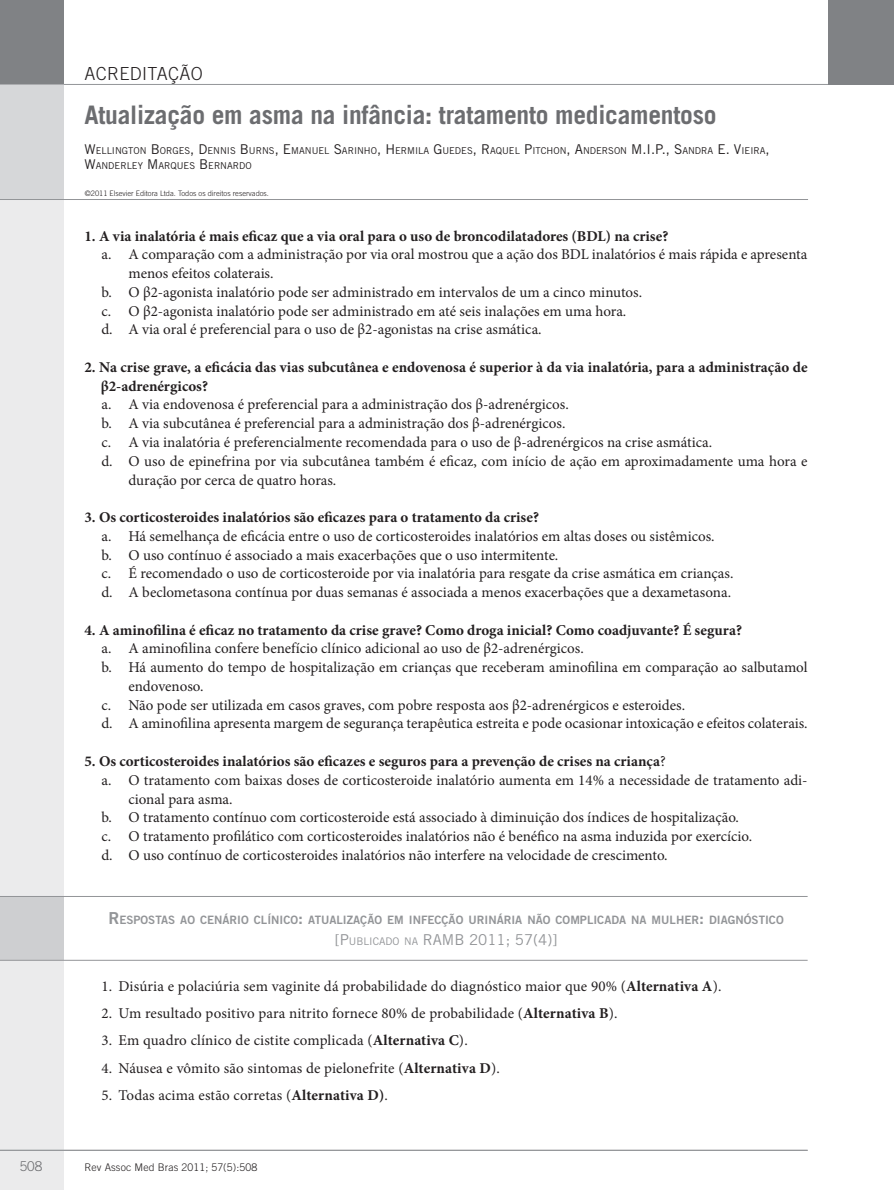
<style>
.page{position:relative;width:894px;height:1190px;background:#fff}
.page>*{position:absolute;margin:0;border:0;box-sizing:border-box;transform-origin:0 0}
._01_Titulo_Artigo{font:700 25.5px "Trade Gothic LT Std";letter-spacing:-.01em;color:#6c6d70}
.t1{font:300 18px "Trade Gothic LT Std";letter-spacing:.02em;color:#231f20}
.Itens_acreditacao{font:15px/18.8px "Minion Pro";color:#231f20}
._06_Texto_sem_Paragr{font:700 15px/18.8px "Minion Pro";color:#231f20}
.Respostas_texto{font:15px "Minion Pro";letter-spacing:.01em;color:#231f20}
._11_Sub_02{font:15px "Trade Gothic LT Std";color:#939598}
.t2{font:300 13.5px "Trade Gothic LT Std";color:#6c6d70}
._11_Sub_02-2{font:11.55px "Trade Gothic LT Std Bd 2";color:#939598}
.t3{font:300 10.5px "Trade Gothic LT Std";letter-spacing:.01em;color:#231f20}
._02_Autores{font:9.45px/15px "Trade Gothic LT Std";color:#231f20}
._04_Lateral{font:300 7.5px "Trade Gothic LT Std";color:#231f20}
.s1{font-size:13.5px}
.s2{font-weight:400}
.s3{font-size:16.5px}
.s4{font-size:10.5px}
.s5{font-weight:700}
</style>
<div class="page">
<div style="left:0;top:0;width:63px;height:84px;background:#808285"></div>
<hr style="left:0;top:84px;width:892px;height:1px;background:#939598">
<div style="left:828px;top:0;width:66px;height:84px;background:#808285"></div>
<div style="left:0;top:200px;width:63px;height:989px;background:#ebebec"></div>
<div style="left:0;top:85px;width:63px;height:114px;background:#d6d7d9"></div>
<hr style="left:0;top:199px;width:808px;height:1px;background:#939598">
<div style="left:0;top:896px;width:63px;height:64px;background:#cecfd1"></div>
<hr style="left:0;top:959px;width:807px;height:1px;background:#939598">
<hr style="left:0;top:896px;width:807px;height:1px;background:#939598">
<hr style="left:0;top:1149px;width:807px;height:1px;background:#939598">
<p class="t2" style="left:20px;top:1157px;width:24px">508</p>
<p class="t1" style="left:84px;top:63px;width:120px">ACREDITAÇÃO</p>
<p class="_01_Titulo_Artigo" style="left:84px;top:99px;width:633px">Atualização em asma na infância: tratamento medicamentoso</p>
<p class="_02_Autores" style="left:84px;top:143px;width:686px"><span class="s1">W</span>ELLINGTON <span class="s1">B</span>ORGES<span class="s1">, D</span>ENNIS <span class="s1">B</span> UR NS<span class="s1">, E</span>MANUEL <span class="s1">S</span>AR INHO<span class="s1">, H</span> ERM ILA <span class="s1">G</span> UEDES<span class="s1">, R</span>AQUEL <span class="s1">P</span>ITCHON<span class="s1">, A</span>NDERSON <span class="s1">M.I .P., S</span>ANDRA <span class="s1">E. V</span>IEIRA<span class="s1">,<br>W</span>ANDER LEY <span class="s1">M</span>ARQUES <span class="s1">B</span> ER NAR DO</p>
<p class="_04_Lateral" style="left:85px;top:189px;width:186px">©2011 Elsevier Editora Ltda. Todos os direitos reservados.</p>
<p class="_06_Texto_sem_Paragr" style="left:84px;top:226px;width:585px">1. A via inalatória é mais eficaz que a via oral para o uso de broncodilatadores (BDL) na crise?</p>
<p class="Itens_acreditacao" style="left:128px;top:245px;width:680px;text-indent:-27px">a. A comparação com a administração por via oral mostrou que a ação dos BDL inalatórios é mais rápida e apresenta menos efeitos colaterais.</p>
<p class="Itens_acreditacao" style="left:101px;top:283px;width:542px">b. O β2-agonista inalatório pode ser administrado em intervalos de um a cinco minutos.</p>
<p class="Itens_acreditacao" style="left:101px;top:301px;width:526px">c. O β2-agonista inalatório pode ser administrado em até seis inalações em uma hora.</p>
<p class="Itens_acreditacao" style="left:101px;top:320px;width:442px">d. A via oral é preferencial para o uso de β2-agonistas na crise asmática.</p>
<p class="_06_Texto_sem_Paragr" style="left:101px;top:357px;width:708px;text-indent:-16px">2. Na crise grave, a eficácia das vias subcutânea e endovenosa é superior à da via inalatória, para a administração de β2-adrenérgicos?</p>
<p class="Itens_acreditacao" style="left:101px;top:395px;width:469px">a. A via endovenosa é preferencial para a administração dos β-adrenérgicos.</p>
<p class="Itens_acreditacao" style="left:101px;top:414px;width:465px">b. A via subcutânea é preferencial para a administração dos β-adrenérgicos.</p>
<p class="Itens_acreditacao" style="left:101px;top:433px;width:612px">c. A via inalatória é preferencialmente recomendada para o uso de β-adrenérgicos na crise asmática.</p>
<p class="Itens_acreditacao" style="left:128px;top:451px;width:680px;text-indent:-27px">d. O uso de epinefrina por via subcutânea também é eficaz, com início de ação em aproximadamente uma hora e duração por cerca de quatro horas.</p>
<p class="_06_Texto_sem_Paragr" style="left:84px;top:507px;width:456px">3. Os corticosteroides inalatórios são eficazes para o tratamento da crise?</p>
<p class="Itens_acreditacao" style="left:101px;top:526px;width:614px">a. Há semelhança de eficácia entre o uso de corticosteroides inalatórios em altas doses ou sistêmicos.</p>
<p class="Itens_acreditacao" style="left:101px;top:545px;width:458px">b. O uso contínuo é associado a mais exacerbações que o uso intermitente.</p>
<p class="Itens_acreditacao" style="left:101px;top:564px;width:633px">c. É recomendado o uso de corticosteroide por via inalatória para resgate da crise asmática em crianças.</p>
<p class="Itens_acreditacao" style="left:101px;top:583px;width:631px">d. A beclometasona contínua por duas semanas é associada a menos exacerbações que a dexametasona.</p>
<p class="_06_Texto_sem_Paragr" style="left:84px;top:620px;width:659px">4. A aminofilina é eficaz no tratamento da crise grave? Como droga inicial? Como coadjuvante? É segura?</p>
<p class="Itens_acreditacao" style="left:101px;top:639px;width:484px">a. A aminofilina confere benefício clínico adicional ao uso de β2-adrenérgicos.</p>
<p class="Itens_acreditacao" style="left:128px;top:658px;width:680px;text-indent:-27px">b. Há aumento do tempo de hospitalização em crianças que receberam aminofilina em comparação ao salbutamol endovenoso.</p>
<p class="Itens_acreditacao" style="left:101px;top:695px;width:585px">c. Não pode ser utilizada em casos graves, com pobre resposta aos β2-adrenérgicos e esteroides.</p>
<p class="Itens_acreditacao" style="left:101px;top:714px;width:707px">d. A aminofilina apresenta margem de segurança terapêutica estreita e pode ocasionar intoxicação e efeitos colaterais.</p>
<p class="_06_Texto_sem_Paragr" style="left:84px;top:751px;width:583px">5. Os corticosteroides inalatórios são eficazes e seguros para a prevenção de crises na criança<span class="s2">?</span></p>
<p class="Itens_acreditacao" style="left:128px;top:770px;width:680px;text-indent:-27px">a. O tratamento com baixas doses de corticosteroide inalatório aumenta em 14% a necessidade de tratamento adi&shy;cional para asma.</p>
<p class="Itens_acreditacao" style="left:101px;top:808px;width:639px">b. O tratamento contínuo com corticosteroide está associado à diminuição dos índices de hospitalização.</p>
<p class="Itens_acreditacao" style="left:101px;top:826px;width:652px">c. O tratamento profilático com corticosteroides inalatórios não é benéfico na asma induzida por exercício.</p>
<p class="Itens_acreditacao" style="left:101px;top:845px;width:567px">d. O uso contínuo de corticosteroides inalatórios não interfere na velocidade de crescimento.</p>
<p class="_11_Sub_02-2" style="left:108px;top:912px;width:676px"><span class="s3">R</span>ESPOSTAS AO CENÁRIO CLÍNICO<span class="s3">:</span> ATUALIZAÇÃO EM INFECÇÃO URINÁRIA NÃO COMPLICADA NA MULHER<span class="s3">:</span> DIAGNÓSTICO</p>
<p class="_11_Sub_02" style="left:335px;top:930px;width:224px">[P<span class="s4">UBLICADO NA</span> RAMB 2011; 57(4)]</p>
<p class="Respostas_texto" style="left:101px;top:975px;width:621px">1. Disúria e polaciúria sem vaginite dá probabilidade do diagnóstico maior que 90% (<span class="s5">Alternativa A</span>).</p>
<p class="Respostas_texto" style="left:101px;top:1003px;width:517px">2. Um resultado positivo para nitrito fornece 80% de probabilidade (<span class="s5">Alternativa B</span>).</p>
<p class="Respostas_texto" style="left:101px;top:1030px;width:368px">3. Em quadro clínico de cistite complicada (<span class="s5">Alternativa C</span>).</p>
<p class="Respostas_texto" style="left:101px;top:1057px;width:400px">4. Náusea e vômito são sintomas de pielonefrite (<span class="s5">Alternativa D</span>).</p>
<p class="Respostas_texto" style="left:101px;top:1084px;width:288px">5. Todas acima estão corretas (<span class="s5">Alternativa D)</span>.</p>
<p class="t3" style="left:84px;top:1160px;width:174px">Rev Assoc Med Bras 2011; 57(5):508</p>
</div>
